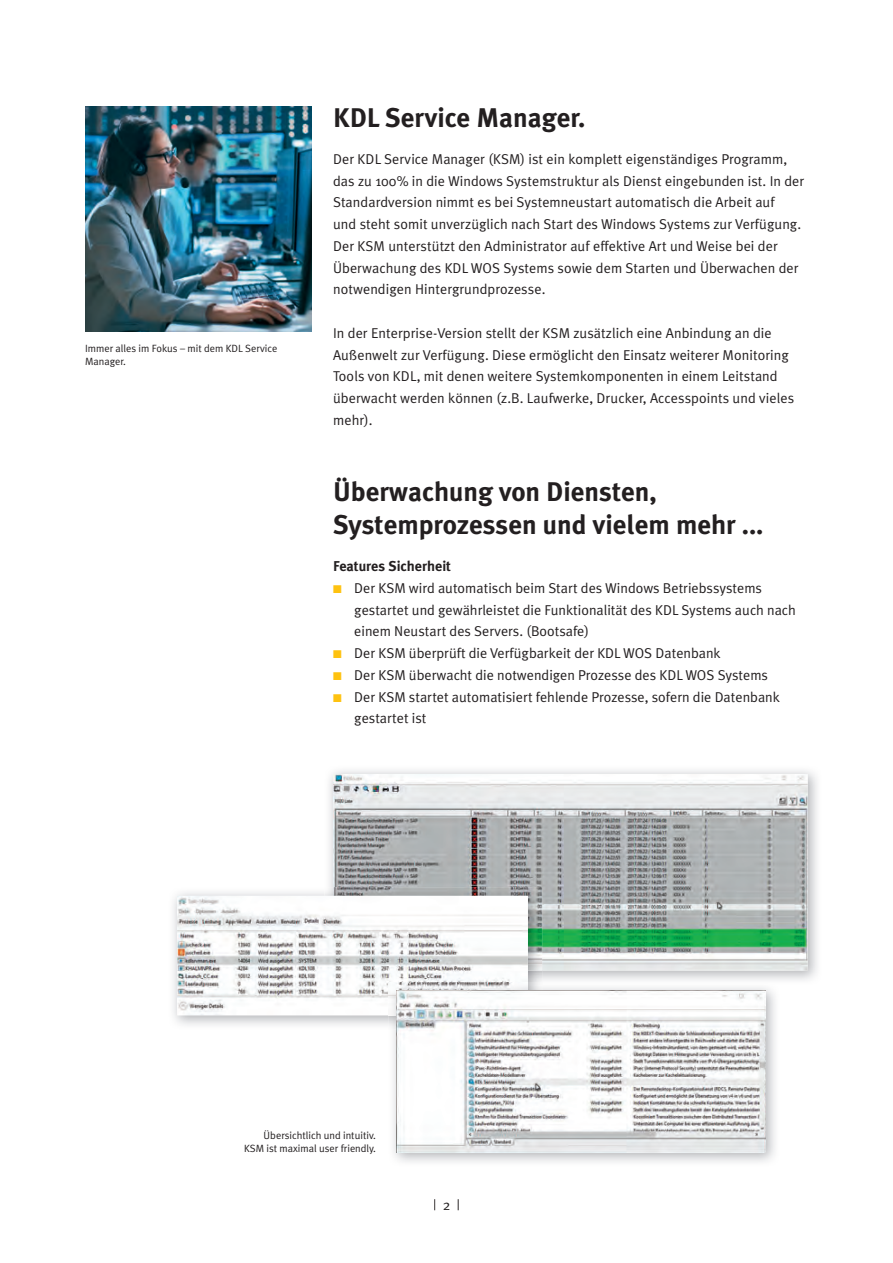
<style>
.page{position:relative;width:893px;height:1263px;background:#fff}
.page>*{position:absolute;margin:0;border:0;box-sizing:border-box;transform-origin:0 0}
.t1{font:700 27px/33px "Meta Plus";color:#231f20}
.t2{font:14.25px/21.8px "Meta Plus Normal";letter-spacing:.005em;color:#231f20}
.t3{font:700 14.25px "Meta Plus";color:#231f20}
.t4{font:10.5px/12.6px "Meta Plus Normal";color:#231f20;text-align:right}
.s1{color:#fec210}
</style>
<div class="page">
<img style="left:333px;top:774px;width:475px;height:196px">
<img style="left:333px;top:887px;width:209px;height:83px">
<img style="left:177px;top:896px;width:351px;height:119px">
<img style="left:393px;top:987px;width:382px;height:175px">
<img style="left:388px;top:985px;width:154px;height:45px">
<img style="left:388px;top:982px;width:140px;height:33px">
<img style="left:397px;top:991px;width:368px;height:161px">
<img style="left:85px;top:106px;width:227px;height:226px">
<p class="t4" style="left:85px;top:343px;width:194px;text-align:left">Immer alles im Fokus – mit dem KDL Service<br>Manager.</p>
<h1 class="t1" style="left:333px;top:103px;width:254px">KDL Service Manager.</h1>
<p class="t2" style="left:333px;top:149px;width:473px">Der KDL Service Manager (KSM) ist ein komplett eigenständiges Programm, das zu 100% in die Windows Systemstruktur als Dienst eingebunden ist. In der Standardversion nimmt es bei Systemneustart automatisch die Arbeit auf<br>und steht somit unverzüglich nach Start des Windows Systems zur Verfügung.<br>Der KSM unterstützt den Administrator auf effektive Art und Weise bei der Überwachung des KDL WOS Systems sowie dem Starten und Überwachen der notwendigen Hintergrundprozesse.</p>
<p class="t2" style="left:333px;top:323px;width:463px">In der Enterprise-Version stellt der KSM zusätzlich eine Anbindung an die Außenwelt zur Verfügung. Diese ermöglicht den Einsatz weiterer Monitoring Tools von KDL, mit denen weitere Systemkomponenten in einem Leitstand überwacht werden können (z.B. Laufwerke, Drucker, Accesspoints und vieles mehr).</p>
<h1 class="t1" style="left:333px;top:477px;width:432px">Überwachung von Diensten,<br>Systemprozessen und vielem mehr ...</h1>
<p class="t3" style="left:333px;top:561px;width:119px">Features Sicherheit</p>
<p class="t2" style="left:354px;top:578px;width:443px;text-indent:-21px"><span class="s1">■</span> Der KSM wird automatisch beim Start des Windows Betriebssystems gestartet und gewährleistet die Funktionalität des KDL Systems auch nach einem Neustart des Servers. (Bootsafe)</p>
<p class="t2" style="left:333px;top:643px;width:389px"><span class="s1">■</span> Der KSM überprüft die Verfügbarkeit der KDL WOS Datenbank</p>
<p class="t2" style="left:333px;top:665px;width:436px"><span class="s1">■</span> Der KSM überwacht die notwendigen Prozesse des KDL WOS Systems</p>
<p class="t2" style="left:354px;top:687px;width:427px;text-indent:-21px"><span class="s1">■</span> Der KSM startet automatisiert fehlende Prozesse, sofern die Datenbank gestartet ist</p>
<p class="t4" style="left:244px;top:1130px;width:133px">Übersichtlich und intuitiv.<br>KSM ist maximal user friendly.</p>
<p class="t2" style="left:433px;top:1196px;width:28px">| 2 |</p>
</div>
